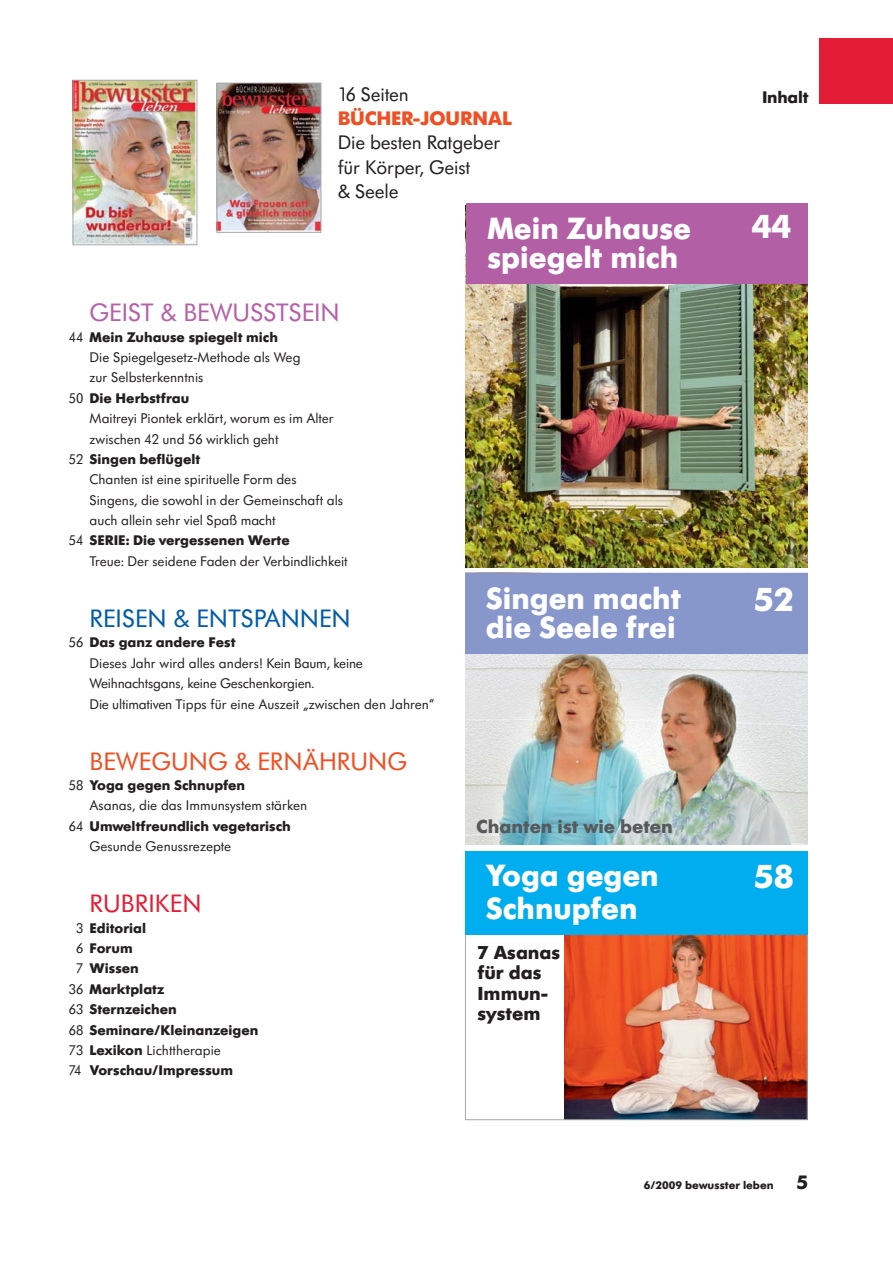
<style>
.page{position:relative;width:893px;height:1263px;background:#fff}
.page>*{position:absolute;margin:0;border:0;box-sizing:border-box;transform-origin:0 0}
.t1{font:700 34.95px "Futura SB";color:#fff}
.t2{font:700 31.95px/29.1px "Futura SB";color:#fff}
.t3{font:26.25px "Futura SB";color:#f04f23}
.t4{font:26.25px "Futura SB";color:#b660a5}
.t5{font:26.25px "Futura SB";color:#005baa}
.t6{font:26.25px "Futura SB";color:#e21e36}
.t7{font:20.4px/24.5px "Futura SB";letter-spacing:-.01em;color:#231f20}
.t8{font:700 20.4px "Futura SB";letter-spacing:-.01em;color:#f04f23}
.t9{font:700 19.65px/20.4px "Futura SB";color:#231f20}
.t10{font:700 19.65px "Futura SB";color:#58595b}
.t11{font:700 17.4px "Futura SB";letter-spacing:-.01em;color:#231f20}
.t12{font:14.55px/20.4px "Futura SB";color:#231f20}
.t13{font:700 14.55px "Futura SB";color:#231f20}
.t14{font:700 11.7px "Futura SB";color:#231f20}
.s1{font-weight:400}
.s2{font-weight:700}
.s3{font-size:20.4px}
</style>
<div class="page">
<img style="left:465px;top:205px;width:342px;height:362px">
<img style="left:75px;top:82px;width:120px;height:161px">
<div style="left:73px;top:80px;width:124px;height:165px;border:1px solid #a7a9ac"></div>
<img style="left:219px;top:85px;width:100px;height:146px">
<div style="left:217px;top:83px;width:104px;height:150px;border:1px solid #a7a9ac"></div>
<img style="left:465px;top:572px;width:342px;height:273px">
<div style="left:465px;top:574px;width:342px;height:80px;background:#8797cc"></div>
<div style="left:466px;top:203px;width:341px;height:81px;background:#b35fa5"></div>
<img style="left:564px;top:935px;width:241px;height:183px">
<div style="left:465px;top:852px;width:342px;height:83px;background:#00aeef"></div>
<div style="left:819px;top:38px;width:73px;height:65px;background:#e31d35"></div>
<h3 class="t7" style="left:338px;top:84px;width:72px">16 Seiten</h3>
<h3 class="t8" style="left:338px;top:111px;width:176px">BÜCHER-JOURNAL</h3>
<h3 class="t7" style="left:338px;top:133px;width:164px">Die besten Ratgeber für Körper, Geist<br>&amp; Seele</h3>
<h3 class="t4" style="left:90px;top:303px;width:252px">GEIST &amp; BEWUSSTSEIN</h3>
<p class="t13" style="left:69px;top:332px;width:211px"><span class="s1">44</span> Mein Zuhause spiegelt mich</p>
<p class="t12" style="left:90px;top:349px;width:212px">Die Spiegelgesetz-Methode als Weg</p>
<p class="t12" style="left:90px;top:369px;width:115px">zur Selbsterkenntnis</p>
<p class="t13" style="left:69px;top:393px;width:122px"><span class="s1">50</span> Die Herbstfrau</p>
<p class="t12" style="left:90px;top:410px;width:246px">Maitreyi Piontek erklärt, worum es im Alter</p>
<p class="t12" style="left:90px;top:430px;width:190px">zwischen 42 und 56 wirklich geht</p>
<p class="t13" style="left:69px;top:454px;width:133px"><span class="s1">52</span> Singen beflügelt</p>
<p class="t12" style="left:90px;top:471px;width:209px">Chanten ist eine spirituelle Form des</p>
<p class="t12" style="left:90px;top:491px;width:255px">Singens, die sowohl in der Gemeinschaft als</p>
<p class="t12" style="left:90px;top:512px;width:188px">auch allein sehr viel Spaß macht</p>
<p class="t13" style="left:69px;top:535px;width:222px"><span class="s1">54</span> SERIE: Die vergessenen Werte</p>
<p class="t12" style="left:90px;top:552px;width:260px">Treue: Der seidene Faden der Verbindlichkeit</p>
<h2 class="t2" style="left:487px;top:216px;width:205px">Mein Zuhause spiegelt mich</h2>
<p class="t11" style="left:762px;top:91px;width:48px">Inhalt</p>
<h1 class="t1" style="left:751px;top:214px;width:41px">44</h1>
<h3 class="t5" style="left:90px;top:609px;width:263px">REISEN &amp; ENTSPANNEN</h3>
<p class="t12" style="left:90px;top:634px;width:347px;text-indent:-21px">56 <span class="s2">Das ganz andere Fest<br></span>Dieses Jahr wird alles anders! Kein Baum, keine Weihnachtsgans, keine Geschenkorgien.<br>Die ultimativen Tipps für eine Auszeit „zwischen den Jahren“</p>
<h3 class="t3" style="left:90px;top:752px;width:319px">BEWEGUNG &amp; ERNÄHRUNG</h3>
<p class="t13" style="left:69px;top:780px;width:178px"><span class="s1">58</span> Yoga gegen Schnupfen</p>
<p class="t12" style="left:90px;top:797px;width:219px">Asanas, die das Immunsystem stärken</p>
<p class="t13" style="left:69px;top:821px;width:223px"><span class="s1">64</span> Umweltfreundlich vegetarisch</p>
<p class="t12" style="left:90px;top:838px;width:143px">Gesunde Genussrezepte</p>
<h3 class="t6" style="left:90px;top:894px;width:114px">RUBRIKEN</h3>
<p class="t13" style="left:76px;top:923px;width:72px"><span class="s1">3</span> Editorial</p>
<p class="t13" style="left:76px;top:943px;width:58px"><span class="s1">6</span> Forum</p>
<p class="t13" style="left:76px;top:963px;width:64px"><span class="s1">7</span> Wissen</p>
<p class="t13" style="left:69px;top:984px;width:97px"><span class="s1">36</span> Marktplatz</p>
<p class="t13" style="left:69px;top:1004px;width:109px"><span class="s1">63</span> Sternzeichen</p>
<p class="t13" style="left:69px;top:1024px;width:191px"><span class="s1">68</span> Seminare/Kleinanzeigen</p>
<p class="t12" style="left:69px;top:1041px;width:153px">73 <span class="s2">Lexikon</span> Lichttherapie</p>
<p class="t13" style="left:69px;top:1065px;width:166px"><span class="s1">74</span> Vorschau/Impressum</p>
<h2 class="t2" style="left:486px;top:586px;width:197px">Singen macht die Seele frei</h2>
<h3 class="t10" style="left:476px;top:819px;width:198px">Chanten ist wie beten</h3>
<h1 class="t1" style="left:754px;top:587px;width:41px">52</h1>
<h2 class="t2" style="left:486px;top:863px;width:174px">Yoga gegen</h2>
<h1 class="t1" style="left:754px;top:863px;width:41px">58</h1>
<h2 class="t2" style="left:486px;top:897px;width:153px">Schnupfen</h2>
<h3 class="t9" style="left:477px;top:944px;width:84px">7 Asanas für das<br>Immun&shy;system</h3>
<p class="t14" style="left:644px;top:1181px;width:166px">6/2009 bewusster leben <span class="s3">5</span></p>
</div>
